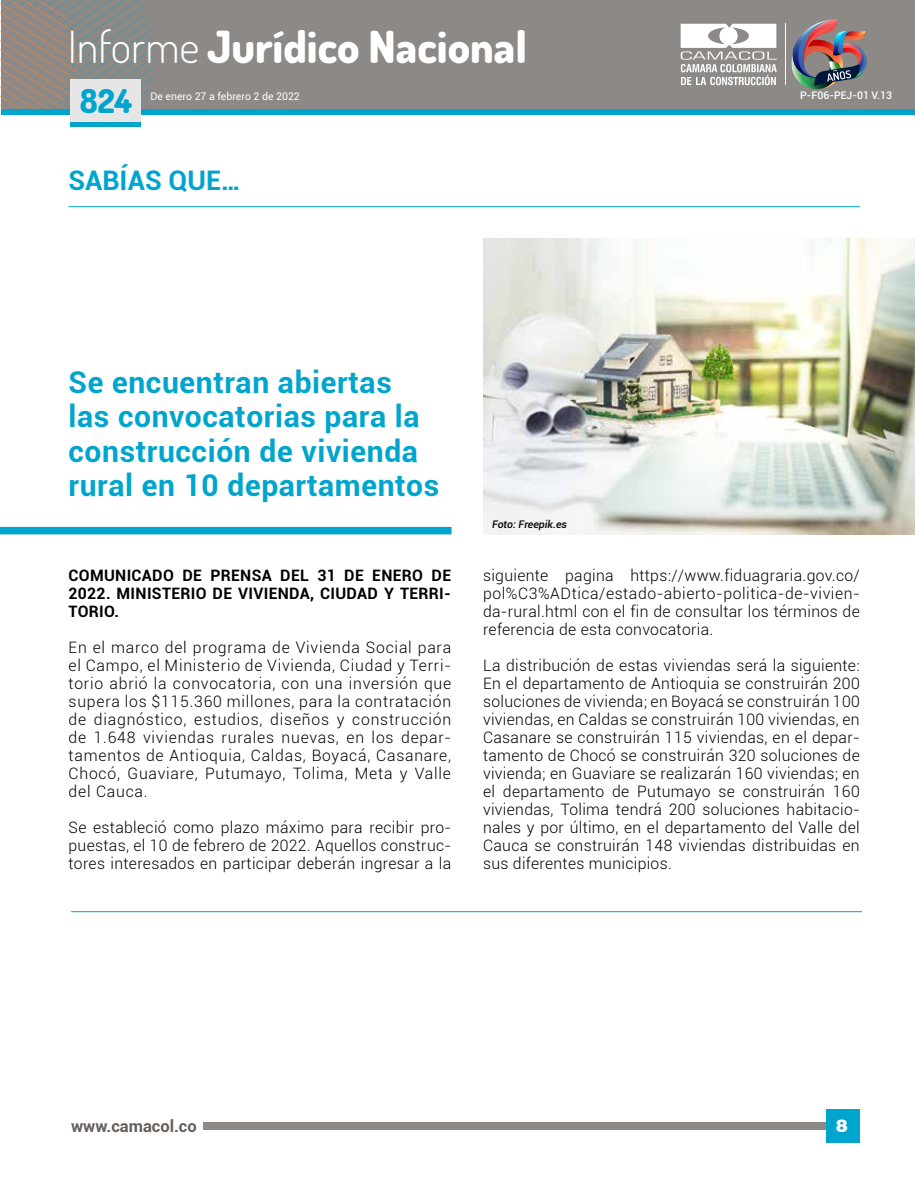
<style>
.page{position:relative;width:915px;height:1191px;background:#fff}
.page>*{position:absolute;margin:0;border:0;box-sizing:border-box;transform-origin:0 0}
.t1{font:800 44.25px "Dosis";color:#fff}
.t2{font:800 33px "Dosis";color:#00a5ce}
.t3{font:700 30px/34.5px "Roboto";letter-spacing:.02em;color:#00a5ce}
.t4{font:700 27px "Roboto";color:#00a5ce}
.t5{font:900 19.5px "Roboto";color:#fff}
.t6{font:900 19.5px "Helvetica";color:#fff}
.t7{font:700 16.5px "Roboto";color:#66605c}
.t8{font:300 15.75px/18px "Roboto";letter-spacing:.02em;color:#000;text-align:justify}
.t9{font:700 15.75px/18px "Roboto";letter-spacing:.02em;color:#000;text-align:justify}
.t10{font:10.5px "Roboto";color:#fff}
.t11{font:500 10.5px "Roboto";color:#fff}
.t12{font:italic 500 10.5px "Roboto";color:#000}
.s1{font-weight:300}
</style>
<div class="page">
<div style="left:203px;top:1122px;width:655px;height:7px;background:#8c8986"></div>
<div style="left:825px;top:1109px;width:33px;height:34px;background:#00a5ce"></div>
<div style="left:1px;top:0;width:913px;height:108px;background:#8c8986"></div>
<div style="left:1px;top:109px;width:913px;height:5px;background:#00a5ce"></div>
<svg style="left:1px;top:0;width:158px;height:109px"></svg>
<div style="left:70px;top:122px;width:70px;height:5px;background:#00a5ce"></div>
<div style="left:70px;top:79px;width:70px;height:43px;background:#e7e6e6"></div>
<img style="left:791px;top:19px;width:75px;height:70px">
<svg style="left:680px;top:24px;width:96px;height:61px"></svg>
<hr style="left:785px;top:24px;width:1px;height:61px;background:#fff">
<img style="left:483px;top:239px;width:431px;height:295px">
<div style="left:0;top:527px;width:451px;height:7px;background:#00a5ce"></div>
<hr style="left:68px;top:206px;width:791px;height:1px;background:#00a5ce">
<hr style="left:71px;top:911px;width:790px;height:1px;background:#00a5ce">
<h1 class="t1" style="left:68px;top:18px;width:460px"><span class="s1">Informe</span> Jurídico Nacional</h1>
<h2 class="t2" style="left:80px;top:80px;width:53px">824</h2>
<p class="t10" style="left:150px;top:89px;width:151px">De enero 27 a febrero 2 de 2022</p>
<h3 class="t4" style="left:68px;top:162px;width:174px">Sabías que…</h3>
<h3 class="t3" style="left:68px;top:363px;width:372px">Se encuentran abiertas las convocatorias para la construcción de vivienda rural en 10 departamentos</h3>
<p class="t12" style="left:492px;top:517px;width:76px">Foto: Freepik.es</p>
<p class="t11" style="left:800px;top:87px;width:93px">P-F06-PEJ-01 V.13</p>
<p class="t9" style="left:68px;top:566px;width:384px">Comunicado de Prensa del 31 de enero de 2022. Mi nisterio de Vivienda, Ci udad y Terri&shy;torio.</p>
<p class="t8" style="left:68px;top:638px;width:384px">En el marco del programa de Vivienda Social para el Campo, el Ministerio de Vivienda, Ciudad y Terri&shy;torio abrió la convocatoria, con una inversión que supera los $115.360 millones, para la contratación de diagnóstico, estudios, diseños y construcción de 1.648 viviendas rurales nuevas, en los depar&shy;tamentos de Antioquia, Caldas, Boyacá, Casanare, Chocó, Guaviare, Putumayo, Tolima, Meta y Valle del Cauca.</p>
<p class="t8" style="left:68px;top:818px;width:384px">Se estableció como plazo máximo para recibir pro&shy;puestas, el 10 de febrero de 2022. Aquellos construc&shy;tores interesados en participar deberán ingresar a la</p>
<p class="t8" style="left:483px;top:566px;width:378px">siguiente pagina https://www.fiduagraria.gov.co/ pol%C3%ADtica/estado-abierto-politica-de-vivien&shy;da-rural.html con el fin de consultar los términos de referencia de esta convocatoria.</p>
<p class="t8" style="left:483px;top:656px;width:378px">La distribución de estas viviendas será la siguiente:<br>En el departamento de Antioquia se construirán 200 soluciones de vivienda; en Boyacá se construirán 100 viviendas, en Caldas se construirán 100 viviendas, en Casanare se construirán 115 viviendas, en el depar&shy;tamento de Chocó se construirán 320 soluciones de vivienda; en Guaviare se realizarán 160 viviendas; en el departamento de Putumayo se construirán 160 viviendas, Tolima tendrá 200 soluciones habitacio&shy;nales y por último, en el departamento del Valle del Cauca se construirán 148 viviendas distribuidas en sus diferentes municipios.</p>
<p class="t7" style="left:71px;top:1114px;width:127px">www.camacol.co</p>
<p class="t5" style="left:836px;top:1114px;width:13px">1</p>
<p class="t6" style="left:836px;top:1118px;width:13px">8</p>
</div>
